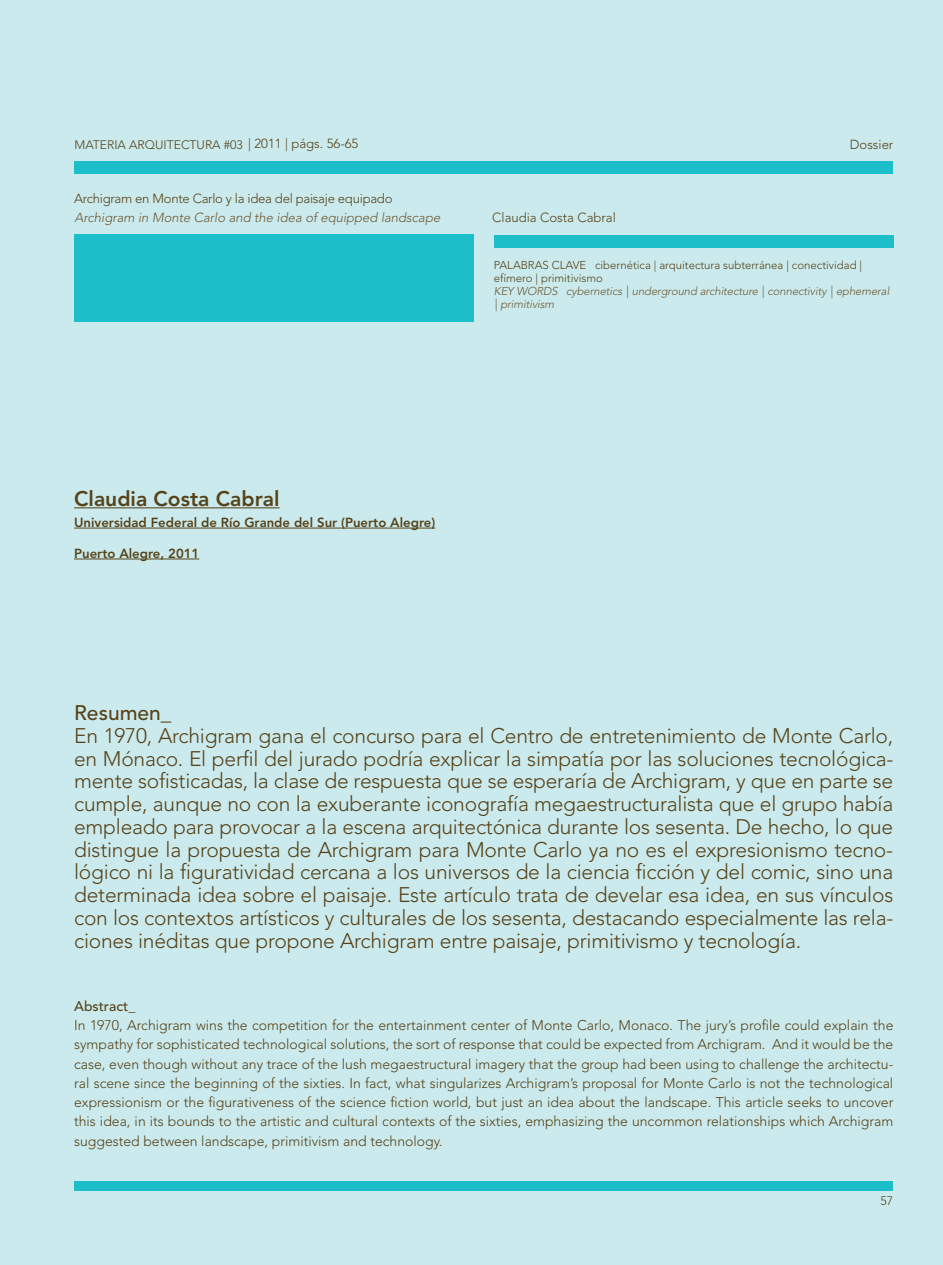
<style>
.page{position:relative;width:943px;height:1265px;background:#cbeaed}
.page>*{position:absolute;margin:0;border:0;box-sizing:border-box;transform-origin:0 0}
.t1{font:300 21px/22.8px "Avenir LT Std";letter-spacing:-.01em;color:#574319;text-align:justify}
.t2{font:800 21px "Avenir LT Std";color:#574319}
.t3{font:500 21px "Avenir LT Std";color:#574319}
.t4{font:300 14px/19.2px "Avenir LT Std";color:#574319;text-align:justify}
.t5{font:500 14px "Avenir LT Std";color:#574319}
.t6{font:800 13.12px "Avenir LT Std";color:#574319}
.t7{font:italic 300 13.12px "Avenir LT Std";color:#6f5b35}
.t8{font:300 13.12px "Avenir LT Std";letter-spacing:-.02em;color:#574319}
.t9{font:300 13.12px "Avenir LT Std";color:#574319}
.t10{font:300 12.25px "Avenir LT Std";color:#574319}
.t11{font:300 11.38px/13.1px "Avenir LT Std";color:#574319}
.t12{font:italic 300 11.38px/13.1px "Avenir LT Std";letter-spacing:-.01em;color:#6f5b35}
.s1{font-size:13.12px}
</style>
<div class="page">
<div style="left:74px;top:1181px;width:819px;height:10px;background:#1cbeca"></div>
<div style="left:74px;top:161px;width:819px;height:13px;background:#1cbeca"></div>
<div style="left:494px;top:235px;width:399px;height:12px;background:#1cbeca"></div>
<div style="left:74px;top:235px;width:400px;height:87px;background:#1cbeca"></div>
<hr style="left:74px;top:507px;width:205px;height:1px;background:#574319">
<hr style="left:74px;top:528px;width:361px;height:1px;background:#574319">
<hr style="left:74px;top:559px;width:125px;height:1px;background:#574319">
<p class="t10" style="left:74px;top:138px;width:285px">MATERIA ARQUITECTURA #03 <span class="s1">| 2011 | págs. 56-65</span></p>
<p class="t9" style="left:849px;top:136px;width:45px">Dossier</p>
<p class="t8" style="left:74px;top:191px;width:320px">Archigram en Monte Carlo y la idea del paisaje equipado</p>
<p class="t7" style="left:74px;top:210px;width:367px">Archigram in Monte Carlo and the idea of equipped landscape</p>
<p class="t9" style="left:492px;top:210px;width:125px">Claudia Costa Cabral</p>
<p class="t11" style="left:494px;top:258px;width:370px">PALABRAS CLAVE cibernética | arquitectura subterránea | conectividad | efímero | primitivismo</p>
<p class="t12" style="left:494px;top:285px;width:397px">KEY WORDS cybernetics | underground architecture | connectivity | ephemeral | primitivism</p>
<p class="t2" style="left:74px;top:486px;width:207px">Claudia Costa Cabral</p>
<p class="t6" style="left:74px;top:514px;width:362px">Universidad Federal de Río Grande del Sur (Puerto Alegre)</p>
<p class="t6" style="left:74px;top:545px;width:127px">Puerto Alegre, 2011</p>
<p class="t3" style="left:74px;top:701px;width:99px">Resumen_</p>
<p class="t1" style="left:74px;top:724px;width:820px">En 1970, Archigram gana el concurso para el Centro de entretenimiento de Monte Carlo, en Mónaco. El perfil del jurado podría explicar la simpatía por las soluciones tecnológica&shy;mente sofisticadas, la clase de respuesta que se esperaría de Archigram, y que en parte se cumple, aunque no con la exuberante iconografía megaestructuralista que el grupo había empleado para provocar a la escena arquitectónica durante los sesenta. De hecho, lo que distingue la propuesta de Archigram para Monte Carlo ya no es el expresionismo tecno&shy;lógico ni la figuratividad cercana a los universos de la ciencia ficción y del comic, sino una determinada idea sobre el paisaje. Este artículo trata de develar esa idea, en sus vínculos con los contextos artísticos y culturales de los sesenta, destacando especialmente las rela&shy;ciones inéditas que propone Archigram entre paisaje, primitivismo y tecnología.</p>
<p class="t5" style="left:74px;top:998px;width:63px">Abstract_</p>
<p class="t4" style="left:74px;top:1016px;width:820px">In 1970, Archigram wins the competition for the entertainment center of Monte Carlo, Monaco. The jury’s profile could explain the sympathy for sophisticated technological solutions, the sort of response that could be expected from Archigram. And it would be the case, even though without any trace of the lush megaestructural imagery that the group had been using to challenge the architectu&shy;ral scene since the beginning of the sixties. In fact, what singularizes Archigram’s proposal for Monte Carlo is not the technological expressionism or the figurativeness of the science fiction world, but just an idea about the landscape. This article seeks to uncover this idea, in its bounds to the artistic and cultural contexts of the sixties, emphasizing the uncommon relationships which Archigram suggested between landscape, primitivism and technology.</p>
<p class="t10" style="left:880px;top:1194px;width:14px">57</p>
</div>
